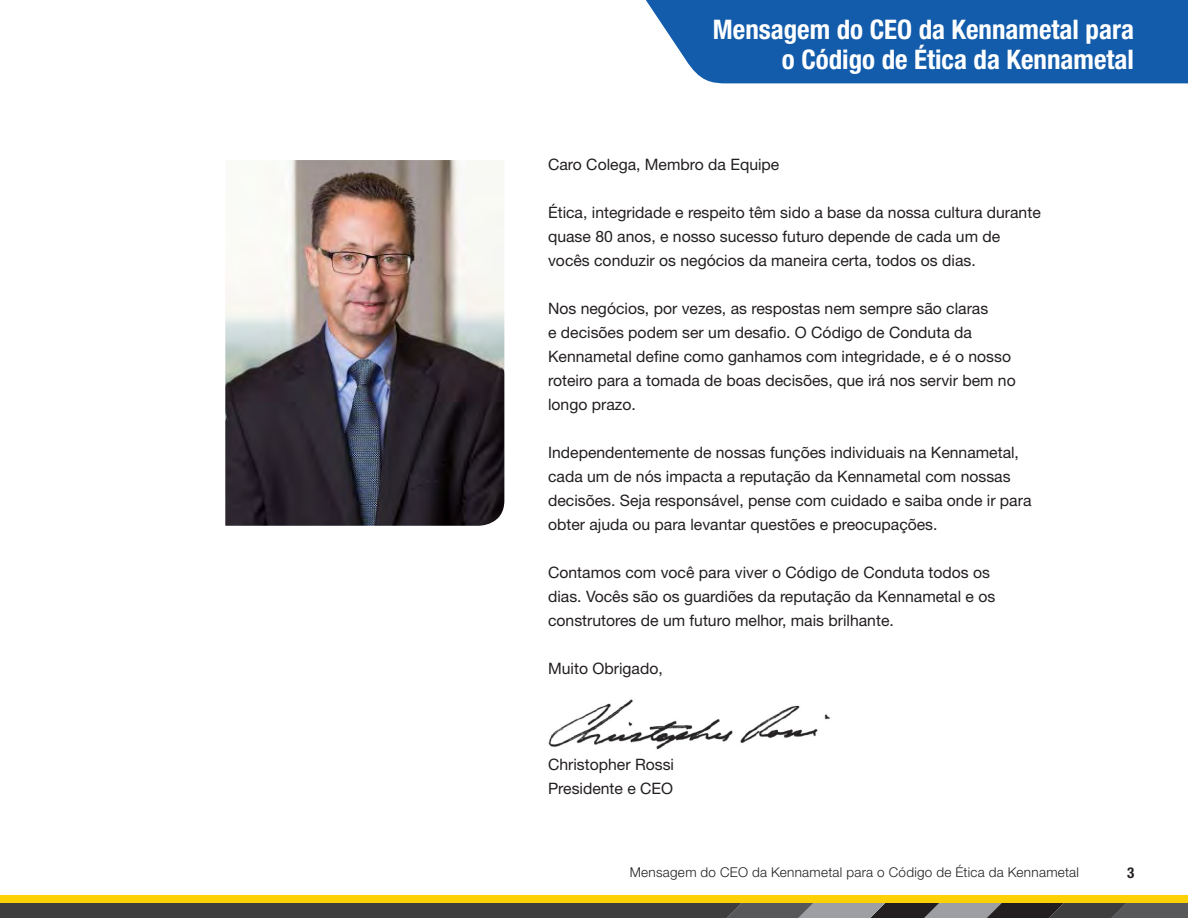
<style>
.page{position:relative;width:1188px;height:918px;background:#fff}
.page>*{position:absolute;margin:0;border:0;box-sizing:border-box;transform-origin:0 0}
.t1{font:700 condensed 27px/30px "Helvetica Neue LT Std";color:#fff;text-align:right}
.t2{font:15.75px/24px "Helvetica Neue LT Std";color:#231f20}
.t3{font:700 condensed 15px "Helvetica Neue LT Std";color:#231f20}
.t4{font:300 13.5px "Helvetica Neue LT Std";letter-spacing:.02em;color:#231f20}
</style>
<div class="page">
<svg style="left:0;top:896px;width:1188px;height:22px;background:#827434"></svg>
<div style="left:646px;top:0;width:542px;height:83px;background:#135cab"></div>
<img style="left:225px;top:160px;width:280px;height:366px">
<img style="left:548px;top:699px;width:282px;height:51px">
<h1 class="t1" style="left:713px;top:14px;width:423px">Mensagem do CEO da Kennametal para o Código de Ética da Kennametal</h1>
<p class="t2" style="left:548px;top:152px;width:233px">Caro Colega, Membro da Equipe</p>
<p class="t2" style="left:548px;top:200px;width:494px">Ética, integridade e respeito têm sido a base da nossa cultura durante quase 80 anos, e nosso sucesso futuro depende de cada um de vocês conduzir os negócios da maneira certa, todos os dias.</p>
<p class="t2" style="left:548px;top:296px;width:469px">Nos negócios, por vezes, as respostas nem sempre são claras<br>e decisões podem ser um desafio. O Código de Conduta da Kennametal define como ganhamos com integridade, e é o nosso roteiro para a tomada de boas decisões, que irá nos servir bem no longo prazo.</p>
<p class="t2" style="left:548px;top:440px;width:485px">Independentemente de nossas funções individuais na Kennametal, cada um de nós impacta a reputação da Kennametal com nossas decisões. Seja responsável, pense com cuidado e saiba onde ir para obter ajuda ou para levantar questões e preocupações.</p>
<p class="t2" style="left:548px;top:560px;width:449px">Contamos com você para viver o Código de Conduta todos os dias. Vocês são os guardiões da reputação da Kennametal e os construtores de um futuro melhor, mais brilhante.</p>
<p class="t2" style="left:548px;top:656px;width:116px">Muito Obrigado,</p>
<p class="t2" style="left:548px;top:752px;width:127px">Christopher Rossi<br>Presidente e CEO</p>
<p class="t4" style="left:630px;top:864px;width:451px">Mensagem do CEO da Kennametal para o Código de Ética da Kennametal</p>
<p class="t3" style="left:1127px;top:863px;width:9px">3</p>
</div>
